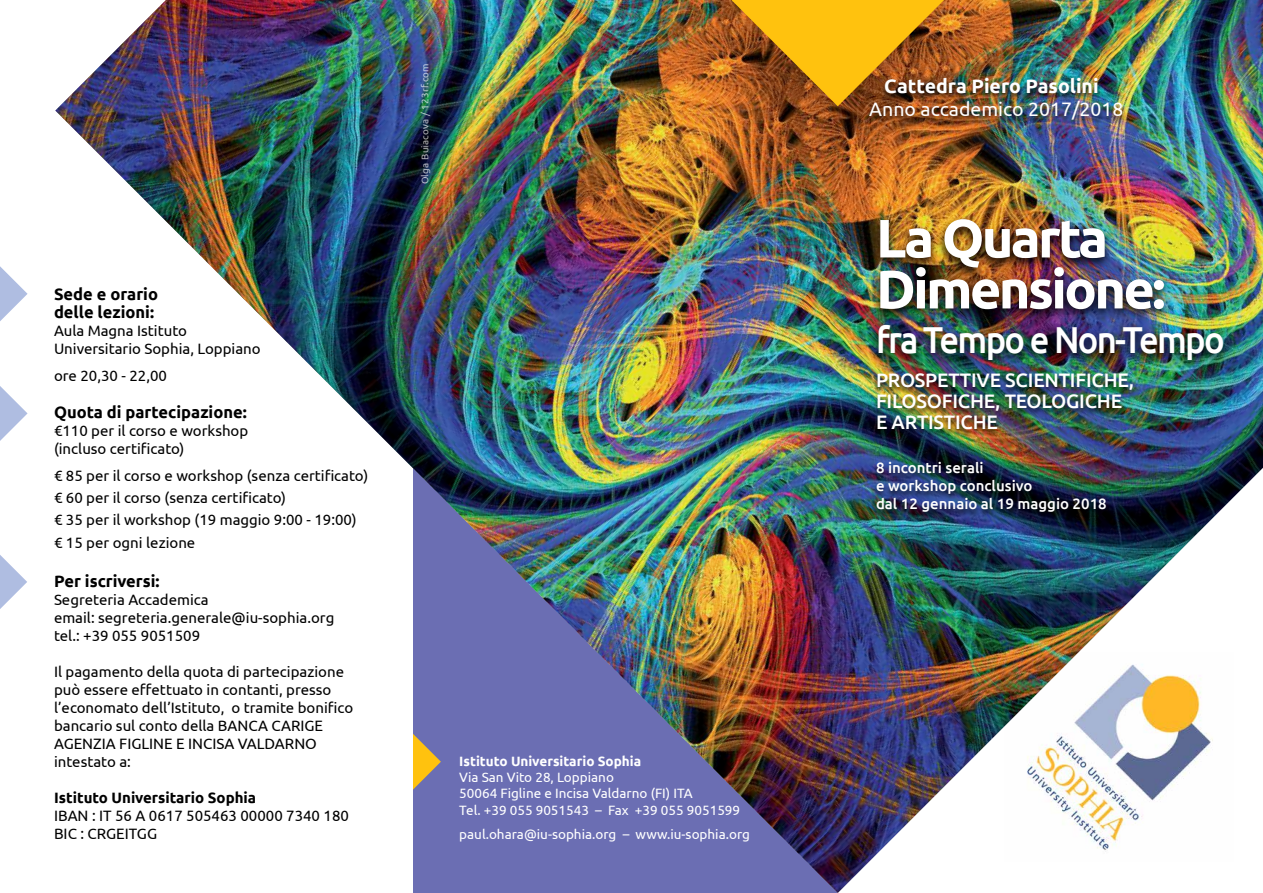
<style>
.page{position:relative;width:1263px;height:893px;background:#fff}
.page>*{position:absolute;margin:0;border:0;box-sizing:border-box;transform-origin:0 0}
.t1{font:700 54px/51px "Ubuntu";letter-spacing:-.05em;color:#fff}
.t2{font:500 37.5px "Ubuntu";letter-spacing:-.05em;color:#fff;scale:.92 1}
.t3{font:500 19.5px/21px "Ubuntu";letter-spacing:-.01em;color:#fff}
.t4{font:19.5px "Ubuntu";color:#fff}
.t5{font:700 19.5px "Ubuntu";color:#fff}
.t6{font:700 16.5px/18px "Ubuntu";color:#000}
.t7{font:15px/18px "Ubuntu";color:#000}
.t8{font:500 15px/18px "Ubuntu";color:#fff}
.t9{font:700 15px "Ubuntu";color:#000}
.t10{font:13.5px/16.2px "Ubuntu";color:#fff}
.t11{font:700 13.5px "Ubuntu";color:#fff}
.t12{font:9.75px "Ubuntu";letter-spacing:.025em;color:#fff}
</style>
<div class="page">
<img style="left:55px;top:0;width:1208px;height:893px">
<div style="left:865px;top:77px;width:261px;height:52px;background:#000;opacity:.75"></div>
<svg style="left:731px;top:0;width:213px;height:106px;background:#c38314"></svg>
<div style="left:872px;top:461px;width:238px;height:59px;background:#000;opacity:.75"></div>
<img style="left:870px;top:215px;width:362px;height:158px">
<div style="left:872px;top:373px;width:266px;height:65px;background:#000;opacity:.75"></div>
<svg style="left:0;top:386px;width:28px;height:55px"></svg>
<svg style="left:0;top:555px;width:27px;height:54px"></svg>
<svg style="left:0;top:266px;width:28px;height:55px"></svg>
<p class="t6" style="left:54px;top:285px;width:106px">Sede e orario delle lezioni:</p>
<p class="t7" style="left:54px;top:321px;width:208px">Aula Magna Istituto<br>Universitario Sophia, Loppiano</p>
<p class="t7" style="left:54px;top:366px;width:114px">ore 20,30 - 22,00</p>
<p class="t6" style="left:54px;top:403px;width:194px">Quota di partecipazione:</p>
<p class="t7" style="left:54px;top:422px;width:196px">€110 per il corso e workshop (incluso certificato)</p>
<p class="t7" style="left:54px;top:464px;width:316px;line-height:22.2px">€ 85 per il corso e workshop (senza certificato) € 60 per il corso (senza certificato)<br>€ 35 per il workshop (19 maggio 9:00 - 19:00) € 15 per ogni lezione</p>
<p class="t6" style="left:54px;top:572px;width:107px">Per iscriversi:</p>
<p class="t7" style="left:54px;top:590px;width:282px">Segreteria Accademica<br>email: segreteria.generale@iu-sophia.org tel.: +39 055 9051509</p>
<p class="t7" style="left:54px;top:662px;width:301px">Il pagamento della quota di partecipazione può essere effettuato in contanti, presso l’economato dell’Istituto, o tramite bonifico bancario sul conto della BANCA CARIGE AGENZIA FIGLINE E INCISA VALDARNO intestato a:</p>
<p class="t9" style="left:54px;top:789px;width:204px">Istituto Universitario Sophia</p>
<p class="t7" style="left:54px;top:806px;width:296px">IBAN : IT 56 A 0617 505463 00000 7340 180<br>BIC : CRGEITGG</p>
<p class="t12" style="left:419px;top:184px;width:123px;rotate:-90deg">Olga Buiacova / 123rf.com</p>
<p class="t11" style="left:459px;top:753px;width:184px">Istituto Universitario Sophia</p>
<p class="t10" style="left:459px;top:769px;width:282px">Via San Vito 28, Loppiano<br>50064 Figline e Incisa Valdarno (FI) ITA<br>Tel. +39 055 9051543 – Fax +39 055 9051599</p>
<p class="t10" style="left:459px;top:826px;width:292px">paul.ohara@iu-sophia.org – www.iu-sophia.org</p>
<h3 class="t5" style="left:884px;top:74px;width:216px">Cattedra Piero Pasolini</h3>
<h3 class="t4" style="left:869px;top:97px;width:256px">Anno accademico 2017/2018</h3>
<h1 class="t1" style="left:876px;top:212px;width:291px">La Quarta<br>Dimensione:</h1>
<h2 class="t2" style="left:876px;top:316px;width:381px">fra Tempo e Non-Tempo</h2>
<h3 class="t3" style="left:876px;top:369px;width:260px">PROSPETTIVE SCIENTIFICHE,<br>FILOSOFICHE, TEOLOGICHE<br>E ARTISTICHE</h3>
<p class="t8" style="left:876px;top:458px;width:232px">8 incontri serali<br>e workshop conclusivo<br>dal 12 gennaio al 19 maggio 2018</p>
</div>
